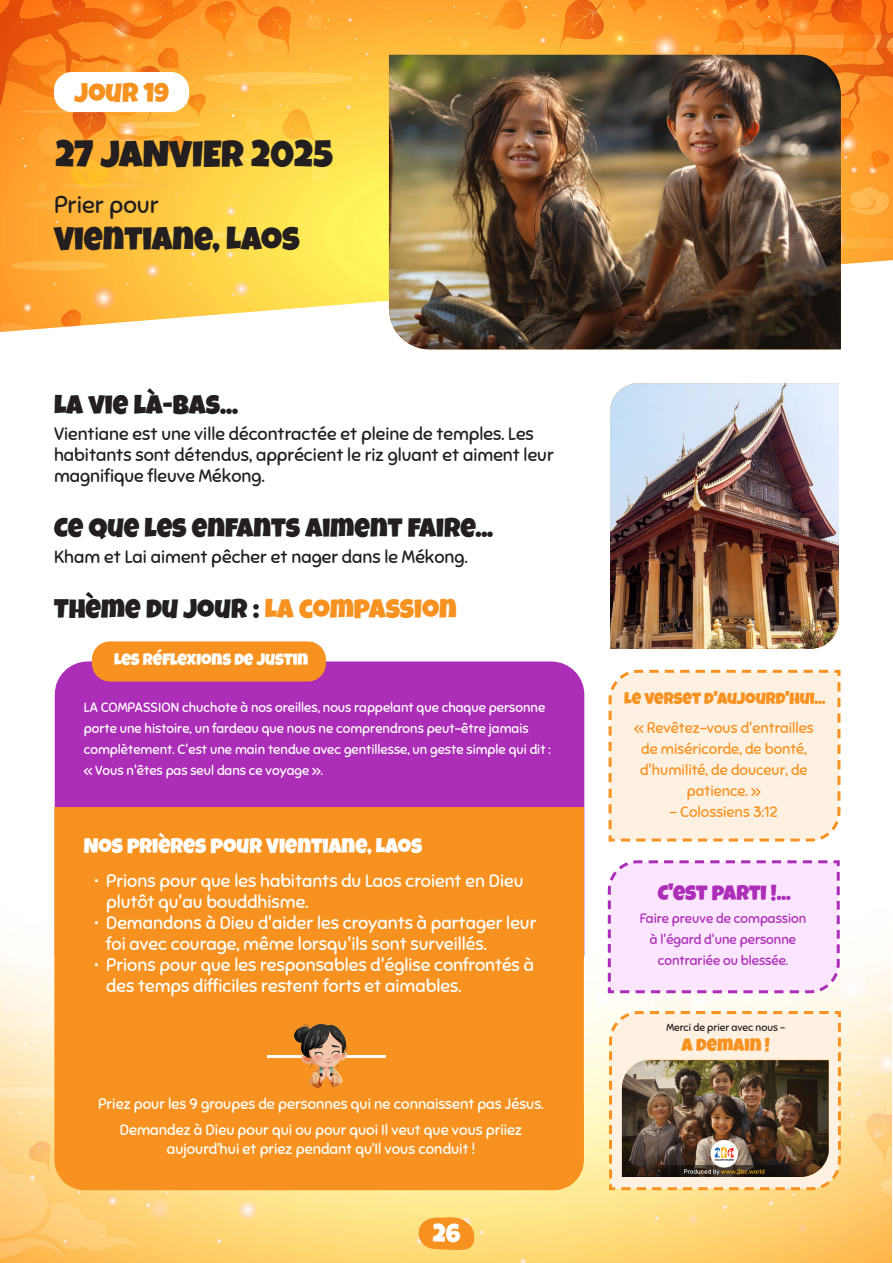
<style>
.page{position:relative;width:893px;height:1263px;background:#fff}
.page>*{position:absolute;margin:0;border:0;box-sizing:border-box;transform-origin:0 0}
.Date{font:37.5px "Luckiest Guy";color:#231f20}
.City_Name{font:33px "Luckiest Guy";color:#231f20}
.Header_3{font:27px "Luckiest Guy";color:#231f20}
.Header_3-2{font:27px "Luckiest Guy";color:#f79220}
.t1{font:25.5px "Luckiest Guy";color:#fff}
.Praying_for{font:24px "Sniglet";color:#231f20}
.Justin_s_thoughts{font:21px "Luckiest Guy";color:#fff}
.Today_s_Verse{font:21px "Luckiest Guy";color:#ac2db7}
.t2{font:18px/21px "Sniglet";color:#fff}
.t3{font:18px/21px "Sniglet";color:#231f20}
.Today_s_Verse-2{font:18px "Luckiest Guy";color:#f79220}
.Today_s_Verse-3{font:16.5px "Luckiest Guy";color:#f79220}
.Justin_s_thoughts-2{font:16.5px "Luckiest Guy";color:#fff}
.t4{font:15px/25.5px "Sniglet";color:#fff;text-align:center}
.Bible_Verse_2{font:15px/21px "Sniglet";color:#f79220;text-align:center}
.t5{font:13.5px/21px "Sniglet";color:#fff}
.Bible_Verse_2-2{font:13.5px/21px "Sniglet";color:#ac2db7;text-align:center}
.Bible_Verse_2-3{font:10.5px "Sniglet";color:#231f20}
.s1{color:#f79220}
</style>
<div class="page">
<img style="left:0;top:739px;width:891px;height:524px">
<svg style="left:415px;top:1215px;width:61px;height:37px;background:#f9aa40"></svg>
<img style="left:0;top:0;width:892px;height:332px">
<div style="left:55px;top:661px;width:529px;height:146px;background:#ac2db7"></div>
<img style="left:389px;top:55px;width:452px;height:294px">
<div style="left:54px;top:72px;width:135px;height:40px;background:#fff;border-radius:18px"></div>
<div style="left:92px;top:641px;width:234px;height:40px;background:#f79220;border-radius:18px"></div>
<div style="left:54px;top:807px;width:530px;height:383px;background:#f79220"></div>
<hr style="left:267px;top:1055px;width:118px;height:2px;background:#fff">
<img style="left:294px;top:1024px;width:53px;height:64px">
<img style="left:610px;top:383px;width:229px;height:266px">
<svg style="left:607px;top:669px;width:235px;height:174px;background:#feefde"></svg>
<svg style="left:606px;top:859px;width:235px;height:136px;background:#f9dffa"></svg>
<svg style="left:607px;top:1009px;width:235px;height:183px;background:#fee9cf"></svg>
<img style="left:622px;top:1060px;width:207px;height:117px">
<svg style="left:892px;top:0;width:1px;height:261px"></svg>
<p class="Header_3-2" style="left:75px;top:75px;width:96px">JOUR 19</p>
<p class="Date" style="left:56px;top:129px;width:279px">27 JANVIER 2025</p>
<p class="Praying_for" style="left:54px;top:191px;width:106px">Prier pour</p>
<p class="City_Name" style="left:54px;top:217px;width:247px">VIENTIANE, LAOS</p>
<p class="Header_3" style="left:54px;top:387px;width:185px">LA VIE LÀ-BAS...</p>
<p class="t3" style="left:54px;top:423px;width:501px">Vientiane est une ville décontractée et pleine de temples. Les habitants sont détendus, apprécient le riz gluant et aiment leur magnifique fleuve Mékong.</p>
<p class="Header_3" style="left:54px;top:510px;width:441px">CE QUE LES ENFANTS AIMENT FAIRE...</p>
<p class="t3" style="left:54px;top:546px;width:415px">Kham et Lai aiment pêcher et nager dans le Mékong.</p>
<p class="Header_3" style="left:54px;top:591px;width:404px">THÈME DU JOUR : <span class="s1">LA COMPASSION</span></p>
<p class="Justin_s_thoughts-2" style="left:114px;top:648px;width:196px">LES RÉFLEXIONS DE JUSTIN</p>
<p class="t5" style="left:84px;top:697px;width:468px">LA COMPASSION chuchote à nos oreilles, nous rappelant que chaque personne porte une histoire, un fardeau que nous ne comprendrons peut-être jamais complètement. C'est une main tendue avec gentillesse, un geste simple qui dit : « Vous n'êtes pas seul dans ce voyage ».</p>
<p class="Justin_s_thoughts" style="left:84px;top:832px;width:340px">NOS PRIÈRES POUR VIENTIANE, LAOS</p>
<p class="t2" style="left:106px;top:870px;width:419px;text-indent:-12px">• Prions pour que les habitants du Laos croient en Dieu plutôt qu'au bouddhisme.</p>
<p class="t2" style="left:106px;top:912px;width:432px;text-indent:-12px">• Demandons à Dieu d'aider les croyants à partager leur foi avec courage, même lorsqu'ils sont surveillés.</p>
<p class="t2" style="left:106px;top:954px;width:429px;text-indent:-12px">• Prions pour que les responsables d'église confrontés à des temps difficiles restent forts et aimables.</p>
<p class="t4" style="left:98px;top:1091px;width:447px">Priez pour les 9 groupes de personnes qui ne connaissent pas Jésus.<br>Demandez à Dieu pour qui ou pour quoi Il veut que vous priiez</p>
<p class="t4" style="left:167px;top:1136px;width:310px">aujourd’hui et priez pendant qu’Il vous conduit !</p>
<h3 class="t1" style="left:433px;top:1216px;width:29px">26</h3>
<p class="Today_s_Verse-3" style="left:624px;top:688px;width:203px">LE VERSET D'AUJOURD'HUI...</p>
<p class="Bible_Verse_2" style="left:634px;top:717px;width:181px">« Revêtez-vous d'entrailles de miséricorde, de bonté, d'humilité, de douceur, de patience. »</p>
<p class="Bible_Verse_2" style="left:670px;top:801px;width:110px">- Colossiens 3:12</p>
<p class="Today_s_Verse" style="left:658px;top:878px;width:134px">C'EST PARTI !...</p>
<p class="Bible_Verse_2-2" style="left:640px;top:908px;width:168px">Faire preuve de compassion à l'égard d'une personne contrariée ou blessée.</p>
<p class="Bible_Verse_2-3" style="left:666px;top:1021px;width:120px">Merci de prier avec nous -</p>
<p class="Today_s_Verse-2" style="left:681px;top:1033px;width:90px">A DEMAIN !</p>
</div>
